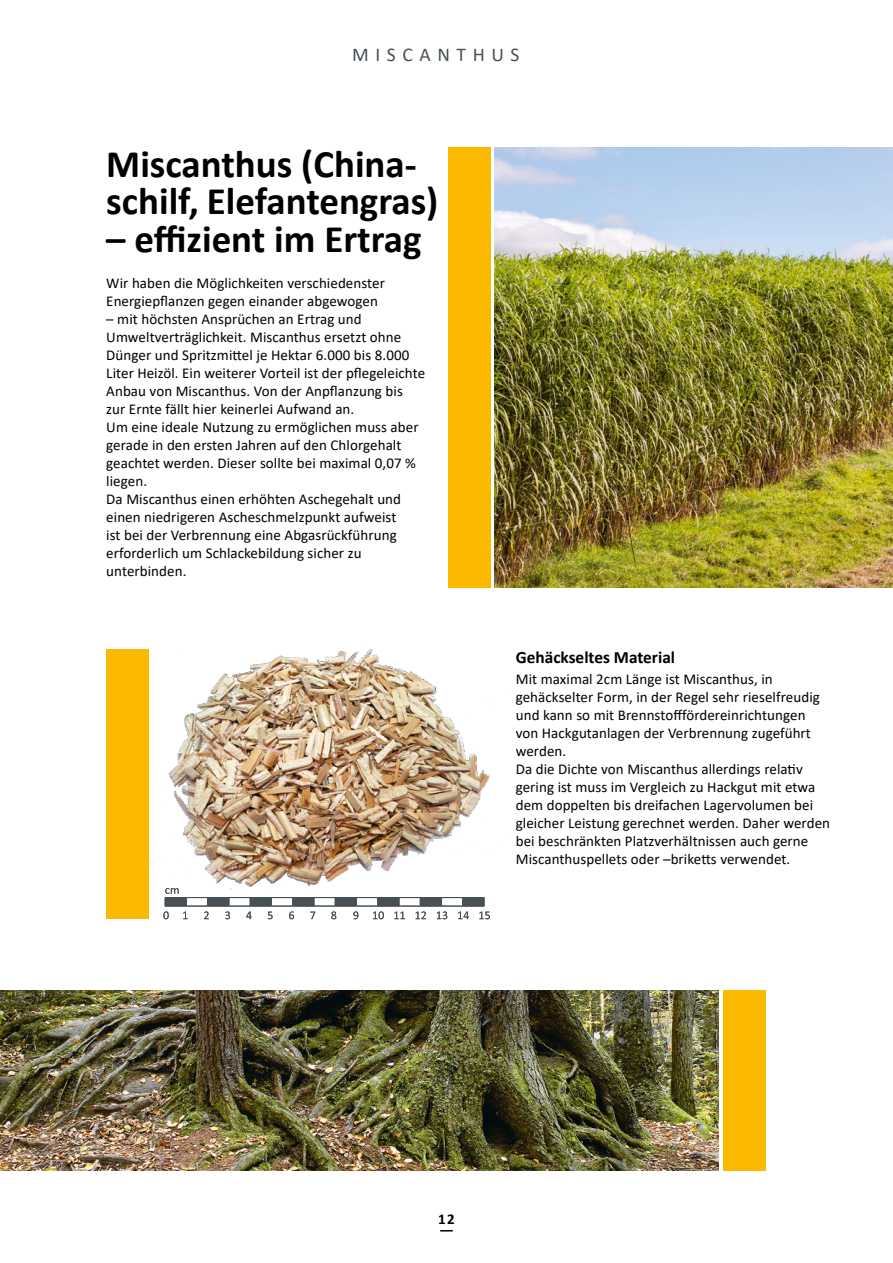
<style>
.page{position:relative;width:893px;height:1263px;background:#fff}
.page>*{position:absolute;margin:0;border:0;box-sizing:border-box;transform-origin:0 0}
.t1{font:700 39px/37.5px "Calibri";color:#000}
.t2{font:19.5px "Calibri";letter-spacing:.34em;color:#465055}
.t3{font:700 17.25px "Calibri";color:#000}
.t4{font:15px/18px "Calibri";letter-spacing:.005em;color:#000}
.t5{font:700 15px "Calibri";color:#000}
</style>
<div class="page">
<img style="left:495px;top:147px;width:398px;height:441px">
<img style="left:150px;top:649px;width:361px;height:238px">
<img style="left:0;top:990px;width:719px;height:180px">
<div style="left:448px;top:147px;width:42px;height:441px;background:#fbba00"></div>
<svg style="left:163px;top:888px;width:327px;height:31px"></svg>
<div style="left:106px;top:649px;width:43px;height:270px;background:#fbba00"></div>
<div style="left:723px;top:990px;width:42px;height:180px;background:#fbba00"></div>
<p class="t2" style="left:352px;top:41px;width:169px">MISCANTHUS</p>
<p class="t1" style="left:106px;top:144px;width:334px">Miscanthus (China&shy;schilf, Elefantengras)</p>
<p class="t1" style="left:106px;top:219px;width:317px">– effizient im Ertrag</p>
<p class="t4" style="left:106px;top:274px;width:280px">Wir haben die Möglichkeiten verschiedenster<br>Energiepflanzen gegen einander abgewogen</p>
<p class="t4" style="left:106px;top:310px;width:320px">– mit höchsten Ansprüchen an Ertrag und Umweltverträglichkeit. Miscanthus ersetzt ohne Dünger und Spritzmittel je Hektar 6.000 bis 8.000<br>Liter Heizöl. Ein weiterer Vorteil ist der pflegeleichte Anbau von Miscanthus. Von der Anpflanzung bis zur Ernte fällt hier keinerlei Aufwand an.</p>
<p class="t4" style="left:106px;top:418px;width:314px">Um eine ideale Nutzung zu ermöglichen muss aber gerade in den ersten Jahren auf den Chlorgehalt geachtet werden. Dieser sollte bei maximal 0,07 % liegen.</p>
<p class="t4" style="left:106px;top:490px;width:296px">Da Miscanthus einen erhöhten Aschegehalt und einen niedrigeren Ascheschmelzpunkt aufweist ist bei der Verbrennung eine Abgasrückführung erforderlich um Schlackebildung sicher zu unterbinden.</p>
<p class="t3" style="left:516px;top:645px;width:161px">Gehäckseltes Material</p>
<p class="t4" style="left:516px;top:670px;width:306px">Mit maximal 2cm Länge ist Miscanthus, in gehäckselter Form, in der Regel sehr rieselfreudig und kann so mit Brennstofffördereinrichtungen von Hackgutanlagen der Verbrennung zugeführt werden.</p>
<p class="t4" style="left:516px;top:760px;width:316px">Da die Dichte von Miscanthus allerdings relativ gering ist muss im Vergleich zu Hackgut mit etwa dem doppelten bis dreifachen Lagervolumen bei gleicher Leistung gerechnet werden. Daher werden bei beschränkten Platzverhältnissen auch gerne Miscanthuspellets oder –briketts verwendet.</p>
<p class="t5" style="left:438px;top:1208px;width:18px">12</p>
</div>
